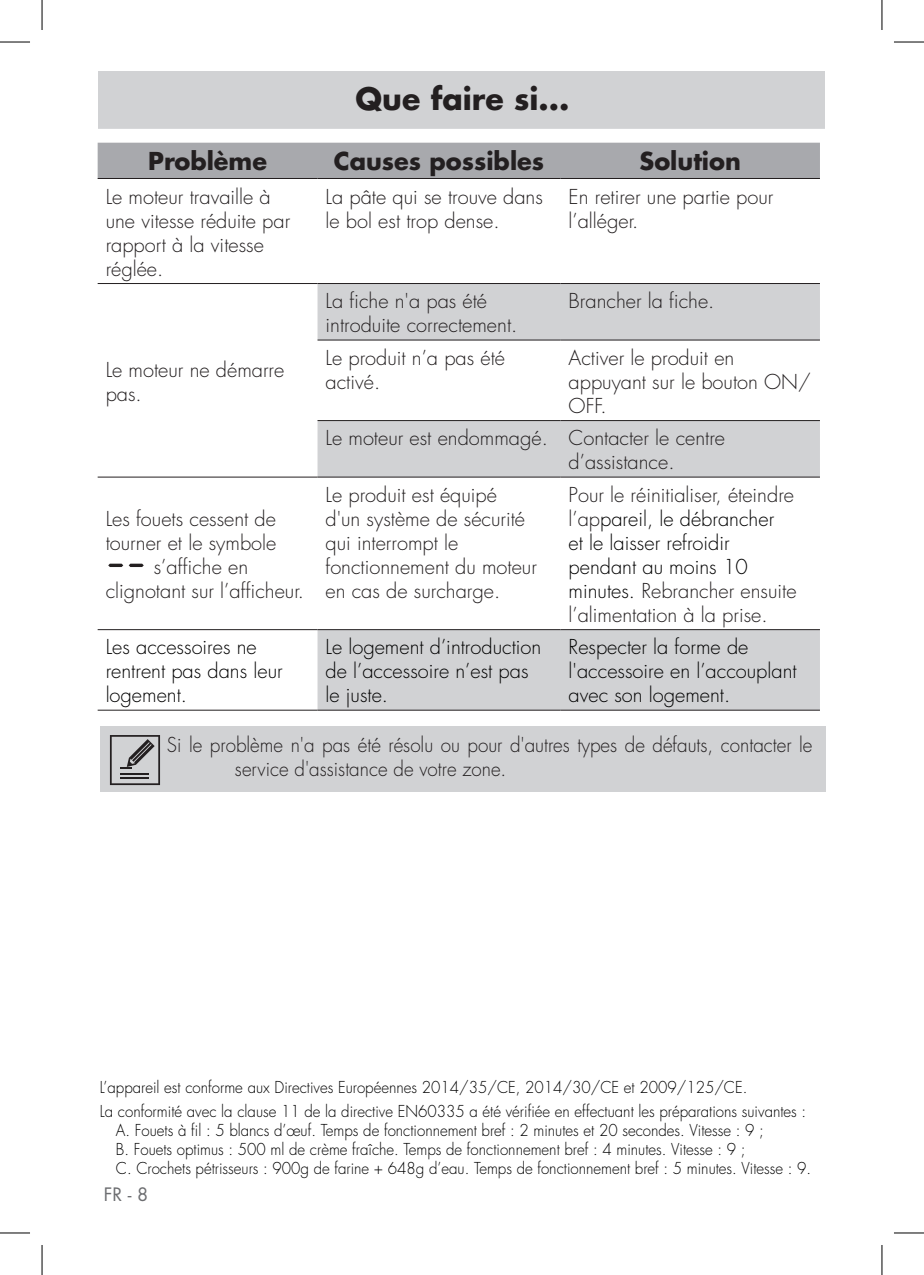
<style>
.page{position:relative;width:924px;height:1275px;background:#fff}
.page>*{position:absolute;margin:0;border:0;box-sizing:border-box;transform-origin:0 0}
.Testo{font:700 30px "Futura Std";color:#231f20}
.t1{font:700 24px "Futura Std";color:#231f20}
.testo_tab{font:300 20px/24px "Futura Std";color:#231f20}
.t2{font:300 20px/24px "Futura Std";color:#000}
.testo_tab-2{font:300 20px/24px "Futura Std";color:#231f20;scale:.94 1}
.t3{font:18px "Futura Std";color:#6c6d70}
.testo_tab-3{font:300 16px "Futura Std";color:#000;scale:.94 1}
.s1{color:#000}
</style>
<div class="page">
<div style="left:99px;top:71px;width:725px;height:58px;background:#d1d2d4"></div>
<div style="left:98px;top:143px;width:721px;height:35px;background:#a8a9ad"></div>
<svg style="left:317px;top:284px;width:502px;height:425px;fill:#d1d2d4"></svg>
<svg style="left:317px;top:340px;width:502px;height:80px"></svg>
<hr style="left:98px;top:178px;width:219px;height:1px;background:#231f20">
<hr style="left:317px;top:178px;width:243px;height:1px;background:#231f20">
<hr style="left:560px;top:178px;width:259px;height:1px;background:#231f20">
<hr style="left:98px;top:283px;width:219px;height:1px;background:#231f20">
<hr style="left:317px;top:283px;width:243px;height:1px;background:#231f20">
<hr style="left:560px;top:283px;width:259px;height:1px;background:#231f20">
<hr style="left:317px;top:339px;width:243px;height:1px;background:#231f20">
<hr style="left:560px;top:339px;width:259px;height:1px;background:#231f20">
<hr style="left:317px;top:420px;width:243px;height:1px;background:#231f20">
<hr style="left:560px;top:420px;width:259px;height:1px;background:#231f20">
<hr style="left:98px;top:476px;width:219px;height:1px;background:#231f20">
<hr style="left:317px;top:476px;width:243px;height:1px;background:#231f20">
<hr style="left:560px;top:476px;width:259px;height:1px;background:#231f20">
<hr style="left:98px;top:629px;width:219px;height:1px;background:#231f20">
<hr style="left:98px;top:709px;width:219px;height:1px;background:#231f20">
<hr style="left:317px;top:629px;width:243px;height:1px;background:#231f20">
<hr style="left:560px;top:629px;width:259px;height:1px;background:#231f20">
<hr style="left:317px;top:709px;width:243px;height:1px;background:#231f20">
<hr style="left:560px;top:709px;width:259px;height:1px;background:#231f20">
<svg style="left:108px;top:563px;width:15px;height:4px"></svg>
<svg style="left:129px;top:563px;width:15px;height:4px"></svg>
<div style="left:100px;top:726px;width:724px;height:65px;background:#d1d2d4"></div>
<svg style="left:110px;top:735px;width:50px;height:50px"></svg>
<hr style="left:0;top:42px;width:30px;height:1px;background:#000">
<hr style="left:893px;top:42px;width:30px;height:1px;background:#000">
<hr style="left:0;top:1232px;width:30px;height:1px;background:#000">
<hr style="left:893px;top:1232px;width:30px;height:1px;background:#000">
<hr style="left:42px;top:0;width:1px;height:30px;background:#000">
<hr style="left:42px;top:1245px;width:1px;height:30px;background:#000">
<hr style="left:881px;top:0;width:1px;height:30px;background:#000">
<hr style="left:881px;top:1245px;width:1px;height:30px;background:#000">
<p class="Testo" style="left:355px;top:78px;width:215px">Que faire si...</p>
<p class="t1" style="left:148px;top:145px;width:120px">Problème</p>
<p class="t1" style="left:334px;top:145px;width:212px">Causes possibles</p>
<p class="t1" style="left:639px;top:145px;width:103px">Solution</p>
<p class="testo_tab" style="left:106px;top:185px;width:186px">Le moteur travaille à une vitesse réduite par rapport à la vitesse réglée.</p>
<p class="testo_tab" style="left:325px;top:185px;width:219px">La pâte qui se trouve dans le bol est trop dense.</p>
<p class="testo_tab" style="left:568px;top:185px;width:206px">En retirer une partie pour l’alléger.</p>
<p class="testo_tab" style="left:106px;top:358px;width:180px">Le moteur ne démarre pas.</p>
<p class="testo_tab" style="left:106px;top:507px;width:172px">Les fouets cessent de</p>
<p class="testo_tab" style="left:106px;top:531px;width:172px">tourner et le symbole</p>
<p class="testo_tab" style="left:154px;top:555px;width:96px">s’affiche en</p>
<p class="testo_tab" style="left:106px;top:579px;width:200px">clignotant sur l’afficheur.</p>
<p class="testo_tab" style="left:325px;top:289px;width:193px">La fiche n'a pas été introduite correctement.</p>
<p class="testo_tab" style="left:568px;top:289px;width:147px">Brancher la fiche.</p>
<p class="testo_tab" style="left:325px;top:346px;width:181px">Le produit n’a pas été activé.</p>
<p class="testo_tab" style="left:568px;top:346px;width:244px">Activer le produit en appuyant sur le bouton ON/<br>OFF.</p>
<p class="testo_tab" style="left:325px;top:426px;width:224px">Le moteur est endommagé.</p>
<p class="testo_tab" style="left:568px;top:426px;width:158px">Contacter le centre d’assistance.</p>
<p class="testo_tab" style="left:325px;top:483px;width:213px">Le produit est équipé d'un système de sécurité qui interrompt le fonctionnement du moteur en cas de surcharge.</p>
<p class="testo_tab" style="left:568px;top:483px;width:229px">Pour le réinitialiser, éteindre l’ap<span class="s1">pareil, le débrancher<br>et le laisser refroidir pendant au moins 10 minutes.</span> Rebrancher ensuite l’alimentation à la prise.</p>
<p class="t2" style="left:106px;top:635px;width:178px">Les accessoires ne rentrent pas dans leur logement.</p>
<p class="t2" style="left:325px;top:635px;width:217px">Le logement d’introduction de l’accessoire n’est pas le juste.</p>
<p class="t2" style="left:568px;top:635px;width:229px">Respecter la forme de l'accessoire en l’accouplant avec son logement.</p>
<p class="testo_tab-2" style="left:235px;top:733px;width:615px;text-indent:-68px">Si le problème n'a pas été résolu ou pour d'autres types de défauts, contacter le service d'assistance de votre zone.</p>
<p class="testo_tab-3" style="left:100px;top:1077px;width:690px">L’appareil est conforme aux Directives Européennes 2014/35/CE, 2014/30/CE et 2009/125/CE.</p>
<p class="testo_tab-3" style="left:100px;top:1101px;width:752px">La conformité avec la clause 11 de la directive EN60335 a été vérifiée en effectuant les préparations suivantes :</p>
<p class="testo_tab-3" style="left:116px;top:1120px;width:690px">A. Fouets à fil : 5 blancs d’œuf. Temps de fonctionnement bref : 2 minutes et 20 secondes. Vitesse : 9 ;</p>
<p class="testo_tab-3" style="left:116px;top:1139px;width:671px">B. Fouets optimus : 500 ml de crème fraîche. Temps de fonctionnement bref : 4 minutes. Vitesse : 9 ;</p>
<p class="testo_tab-3" style="left:116px;top:1158px;width:740px">C. Crochets pétrisseurs : 900g de farine + 648g d’eau. Temps de fonctionnement bref : 5 minutes. Vitesse : 9.</p>
<p class="t3" style="left:104px;top:1182px;width:46px">FR - 8</p>
</div>
